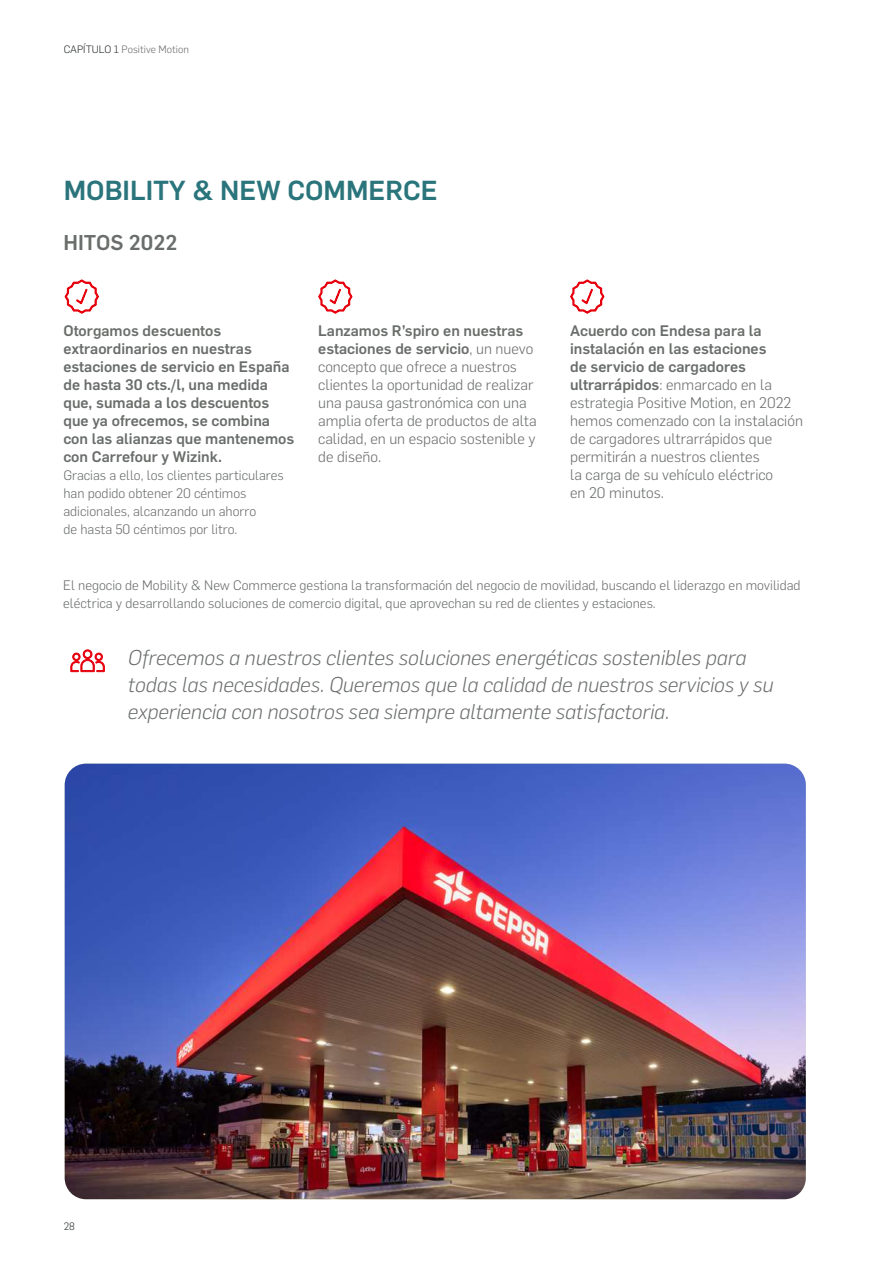
<style>
.page{position:relative;width:893px;height:1263px;background:#fff}
.page>*{position:absolute;margin:0;border:0;box-sizing:border-box;transform-origin:0 0}
.t1{font:500 27px "Flama";color:#2a747b}
.t2{font:italic 300 21px/27px "Flama";color:#6a6e6b}
.t3{font:500 21px "Flama";color:#6a6e6b}
.t4{font:300 15px/18px "Flama";color:#6a6e6b}
.t5{font:500 15px/18px "Flama";color:#6a6e6b}
.t6{font:300 13.5px/18px "Flama";color:#6a6e6b}
.t7{font:300 10.5px "Flama";color:#6a6e6b}
.t8{font:300 10.5px "Flama";color:#292f2c}
.s1{color:#292f2c}
.s2{font-weight:500}
</style>
<div class="page">
<svg style="left:318px;top:279px;width:35px;height:35px"></svg>
<svg style="left:570px;top:279px;width:35px;height:35px"></svg>
<svg style="left:64px;top:279px;width:35px;height:35px"></svg>
<img style="left:65px;top:764px;width:741px;height:435px">
<svg style="left:70px;top:649px;width:35px;height:23px"></svg>
<p class="t7" style="left:64px;top:42px;width:127px"><span class="s1">CAPÍTULO 1</span> Positive Motion</p>
<h1 class="t1" style="left:64px;top:171px;width:375px">MOBILITY &amp; NEW COMMERCE</h1>
<h2 class="t3" style="left:63px;top:227px;width:115px">HITOS 2022</h2>
<p class="t5" style="left:63px;top:320px;width:232px">Otorgamos descuentos extraordinarios en nuestras estaciones de servicio en España de hasta 30 cts./l, una medida que, sumada a los descuentos que ya ofrecemos, se combina con las alianzas que mantenemos con Carrefour y Wizink.</p>
<p class="t6" style="left:63px;top:465px;width:222px">Gracias a ello, los clientes particulares han podido obtener 20 céntimos adicionales, alcanzando un ahorro<br>de hasta 50 céntimos por litro.</p>
<p class="t4" style="left:318px;top:321px;width:220px"><span class="s2">Lanzamos R’spiro en nuestras estaciones de servicio</span>, un nuevo concepto que ofrece a nuestros clientes la oportunidad de realizar una pausa gastronómica con una amplia oferta de productos de alta calidad, en un espacio sostenible y de diseño.</p>
<p class="t4" style="left:570px;top:321px;width:234px"><span class="s2">Acuerdo con Endesa para la instalación en las estaciones<br>de servicio de cargadores ultrarrápidos</span>: enmarcado en la estrategia Positive Motion, en 2022 hemos comenzado con la instalación de cargadores ultrarrápidos que permitirán a nuestros clientes<br>la carga de su vehículo eléctrico<br>en 20 minutos.</p>
<p class="t6" style="left:63px;top:575px;width:739px">El negocio de Mobility &amp; New Commerce gestiona la transformación del negocio de movilidad, buscando el liderazgo en movilidad eléctrica y desarrollando soluciones de comercio digital, que aprovechan su red de clientes y estaciones.</p>
<h2 class="t2" style="left:128px;top:642px;width:647px">Ofrecemos a nuestros clientes soluciones energéticas sostenibles para todas las necesidades. Queremos que la calidad de nuestros servicios y su experiencia con nosotros sea siempre altamente satisfactoria.</h2>
<p class="t8" style="left:64px;top:1219px;width:13px">28</p>
</div>
